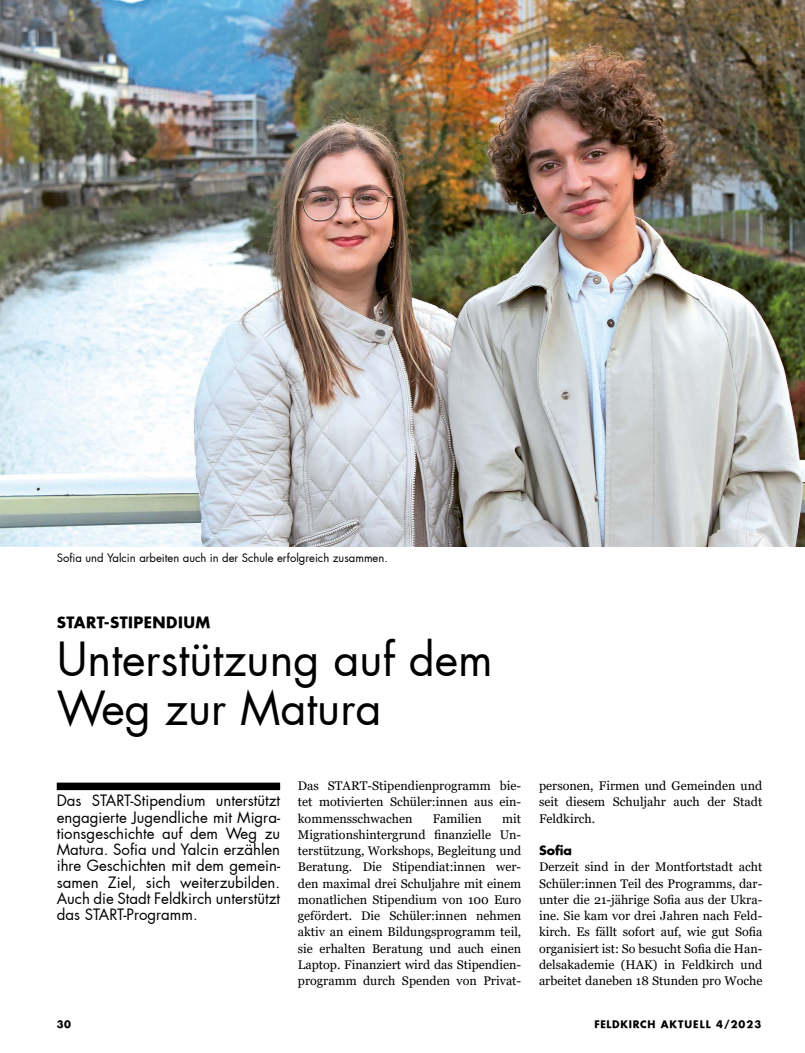
<style>
.page{position:relative;width:805px;height:1053px;background:#fff}
.page>*{position:absolute;margin:0;border:0;box-sizing:border-box;transform-origin:0 0}
.t1{font:45px/48.8px "Futura";color:#000}
.t2{font:15px/16.2px "Futura";color:#000;text-align:justify}
.t3{font:700 15px "Futura";letter-spacing:.03em;color:#000}
.t4{font:12.5px/16.2px "Georgia";color:#000;text-align:justify}
.t5{font:700 12.5px "Futura";color:#000}
.t6{font:11.25px "Futura";color:#000}
.t7{font:700 10px "Futura";letter-spacing:.085em;color:#000}
</style>
<div class="page">
<div style="left:57px;top:782px;width:223px;height:8px;background:#000"></div>
<img style="left:0;top:0;width:804px;height:546px">
<p class="t6" style="left:57px;top:551px;width:332px">Sofia und Yalcin arbeiten auch in der Schule erfolgreich zusammen.</p>
<p class="t3" style="left:57px;top:612px;width:155px">START-STIPENDIUM</p>
<h1 class="t1" style="left:57px;top:635px;width:437px">Unterstützung auf dem<br>Weg zur Matura</h1>
<p class="t2" style="left:57px;top:792px;width:225px">Das START-Stipendium unterstützt engagierte Jugendliche mit Migra&shy;tionsgeschichte auf dem Weg zu Matura. Sofia und Yalcin erzählen ihre Geschichten mit dem gemein&shy;samen Ziel, sich weiterzubilden.<br>Auch die Stadt Feldkirch unterstützt das START-Programm.</p>
<p class="t4" style="left:298px;top:777px;width:225px">Das START-Stipendienprogramm bie&shy;tet motivierten Schüler:innen aus ein&shy;kommensschwachen</p>
<p class="t4" style="left:432px;top:810px;width:51px">Familien</p>
<p class="t4" style="left:298px;top:810px;width:225px;text-indent:204px">mit Migrationshintergrund finanzielle Un&shy;terstützung, Workshops, Begleitung und Beratung. Die Stipendiat:innen wer&shy;den maximal drei Schuljahre mit einem monatlichen Stipendium von 100 Euro gefördert. Die Schüler:innen nehmen aktiv an einem Bildungsprogramm teil, sie erhalten Beratung und auch einen Laptop. Finanziert wird das Stipendien&shy;programm durch Spenden von Privat-</p>
<p class="t4" style="left:539px;top:777px;width:225px">personen, Firmen und Gemeinden und seit diesem Schuljahr auch der Stadt Feldkirch.</p>
<p class="t5" style="left:539px;top:842px;width:35px">Sofia</p>
<p class="t4" style="left:539px;top:859px;width:225px">Derzeit sind in der Montfortstadt acht Schüler:innen Teil des Programms, dar&shy;unter die 21-jährige Sofia aus der Ukra&shy;ine. Sie kam vor drei Jahren nach Feld&shy;kirch. Es fällt sofort auf, wie gut Sofia organisiert ist: So besucht Sofia die Han&shy;delsakademie (HAK) in Feldkirch und arbeitet daneben 18 Stunden pro Woche</p>
<p class="t7" style="left:57px;top:1017px;width:16px">30</p>
<p class="t7" style="left:594px;top:1017px;width:168px">FELDKIRCH AKTUELL 4/2023</p>
</div>
